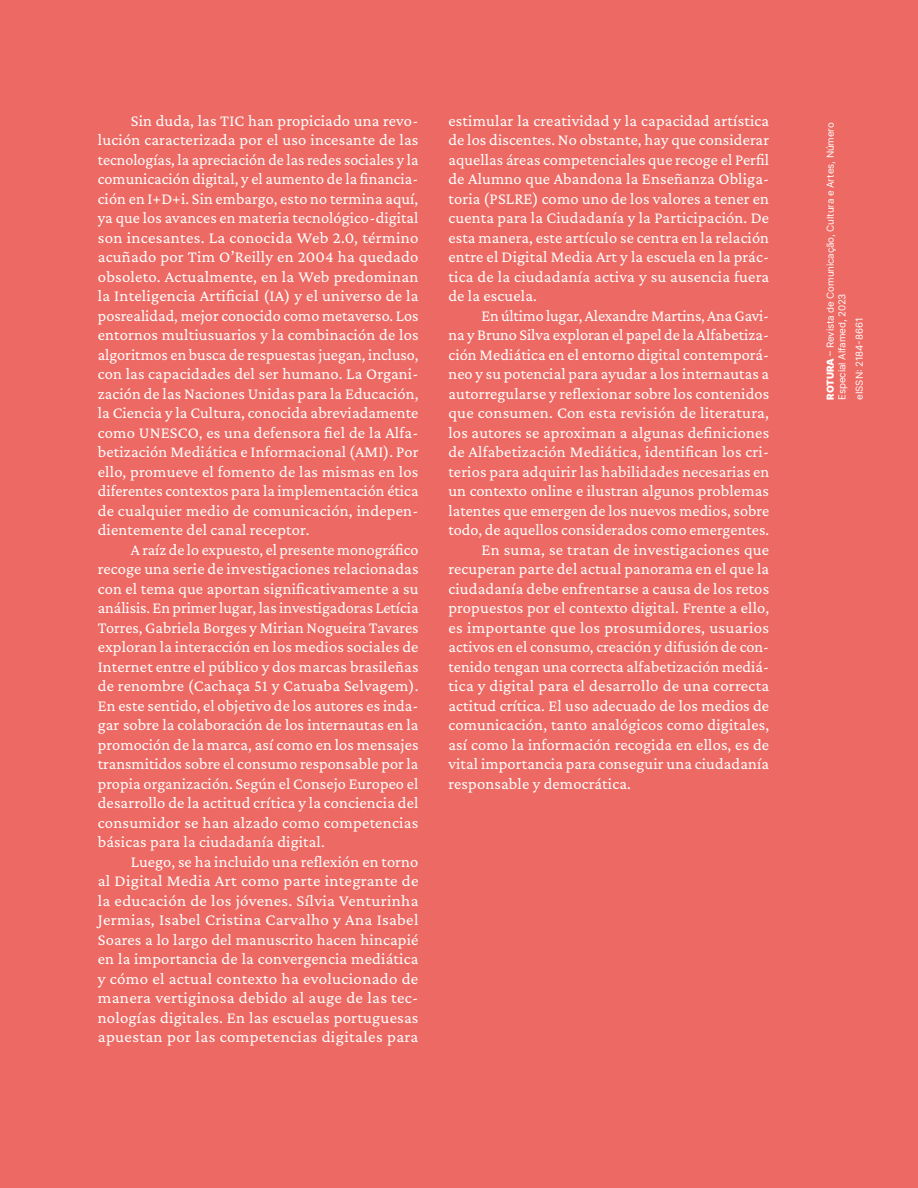
<style>
.page{position:relative;width:918px;height:1188px;background:#ed6963}
.page>*{position:absolute;margin:0;border:0;box-sizing:border-box;transform-origin:0 0}
.t1{font:16.5px/19.5px "Crimson Pro";letter-spacing:.01em;color:#fff;text-align:justify}
.t2{font:16.5px "Crimson Pro";letter-spacing:-.01em;color:#fff}
.t3{font:9.75px/11.7px "Inter";letter-spacing:-.01em;color:#fff}
.s1{font-weight:900}
</style>
<div class="page">
<p class="t1" style="left:98px;top:110px;width:322px;text-indent:33px">Sin duda, las TIC han propiciado una revo&shy;lución caracterizada por el uso incesante de las tecnologías, la apreciación de las redes sociales y la comunicación digital, y el aumento de la financia&shy;ción en I+D+i. Sin embargo, esto no termina aquí, ya que los avances en materia tecnológico-digital son incesantes. La conocida Web 2.0, término acuñado por Tim O’Reilly en 2004 ha quedado obsoleto. Actualmente, en la Web predominan la Inteligencia Artificial (IA) y el universo de la posrealidad, mejor conocido como metaverso. Los entornos multiusuarios y la combinación de los algoritmos en busca de respuestas juegan, incluso, con las capacidades del ser humano. La Organi&shy;zación de las Naciones Unidas para la Educación, la Ciencia y la Cultura, conocida abreviadamente como UNESCO, es una defensora fiel de la Alfa&shy;betización Mediática e Informacional (AMI). Por ello, promueve el fomento de las mismas en los diferentes contextos para la implementación ética de cualquier medio de comunicación, indepen&shy;dientemente del canal receptor.</p>
<p class="t1" style="left:98px;top:539px;width:322px;text-indent:33px">A raíz de lo expuesto, el presente monográfico recoge una serie de investigaciones relacionadas con el tema que aportan significativamente a su análisis. En primer lugar, las investigadoras Letícia Torres, Gabriela Borges y Mirian Nogueira Tavares exploran la interacción en los medios sociales de Internet entre el público y dos marcas brasileñas de renombre (Cachaça 51 y Catuaba Selvagem).<br>En este sentido, el objetivo de los autores es inda&shy;gar sobre la colaboración de los internautas en la promoción de la marca, así como en los mensajes transmitidos sobre el consumo responsable por la propia organización. Según el Consejo Europeo el desarrollo de la actitud crítica y la conciencia del consumidor se han alzado como competencias básicas para la ciudadanía digital.</p>
<p class="t1" style="left:98px;top:851px;width:322px;text-indent:33px">Luego, se ha incluido una reflexión en torno al Digital Media Art como parte integrante de la educación de los jóvenes. Sílvia Venturinha Jermias, Isabel Cristina Carvalho y Ana Isabel Soares a lo largo del manuscrito hacen hincapié en la importancia de la convergencia mediática y cómo el actual contexto ha evolucionado de manera vertiginosa debido al auge de las tec&shy;nologías digitales. En las escuelas portuguesas apuestan por las competencias digitales para</p>
<p class="t1" style="left:448px;top:110px;width:322px">estimular la creatividad y la capacidad artística de los discentes. No obstante, hay que considerar aquellas áreas competenciales que recoge el Perfil de Alumno que Abandona la Enseñanza Obliga&shy;toria (PSLRE) como uno de los valores a tener en cuenta para la Ciudadanía y la Participación. De esta manera, este artículo se centra en la relación entre el Digital Media Art y la escuela en la prác&shy;tica de la ciudadanía activa y su ausencia fuera de la escuela.</p>
<p class="t2" style="left:481px;top:305px;width:289px">En último lugar, Alexandre Martins, Ana Gavi-</p>
<p class="t1" style="left:448px;top:325px;width:322px">na y Bruno Silva exploran el papel de la Alfabetiza-</p>
<p class="t1" style="left:448px;top:344px;width:322px">ción Mediática en el entorno digital contemporá-</p>
<p class="t1" style="left:448px;top:364px;width:322px">neo y su potencial para ayudar a los internautas a</p>
<p class="t1" style="left:448px;top:383px;width:322px">autorregularse y reflexionar sobre los contenidos</p>
<p class="t1" style="left:448px;top:403px;width:322px">que consumen. Con esta revisión de literatura,</p>
<p class="t1" style="left:448px;top:422px;width:322px">los autores se aproximan a algunas definiciones</p>
<p class="t1" style="left:448px;top:442px;width:322px">de Alfabetización Mediática, identifican los cri-</p>
<p class="t1" style="left:448px;top:461px;width:322px">terios para adquirir las habilidades necesarias en</p>
<p class="t1" style="left:448px;top:481px;width:322px">un contexto online e ilustran algunos problemas</p>
<p class="t1" style="left:448px;top:500px;width:322px">latentes que emergen de los nuevos medios, sobre</p>
<p class="t1" style="left:448px;top:520px;width:322px">todo, de aquellos considerados como emergentes.</p>
<p class="t1" style="left:481px;top:539px;width:289px">En suma, se tratan de investigaciones que</p>
<p class="t1" style="left:448px;top:559px;width:322px">recuperan parte del actual panorama en el que la</p>
<p class="t1" style="left:448px;top:578px;width:322px">ciudadanía debe enfrentarse a causa de los retos</p>
<p class="t1" style="left:448px;top:598px;width:322px">propuestos por el contexto digital. Frente a ello,</p>
<p class="t1" style="left:448px;top:617px;width:322px">es importante que los prosumidores, usuarios</p>
<p class="t1" style="left:448px;top:637px;width:322px">activos en el consumo, creación y difusión de con-</p>
<p class="t1" style="left:448px;top:656px;width:322px">tenido tengan una correcta alfabetización mediá-</p>
<p class="t1" style="left:448px;top:676px;width:322px">tica y digital para el desarrollo de una correcta</p>
<p class="t1" style="left:448px;top:695px;width:322px">actitud crítica. El uso adecuado de los medios de</p>
<p class="t1" style="left:448px;top:715px;width:322px">comunicación, tanto analógicos como digitales,</p>
<p class="t1" style="left:448px;top:734px;width:322px">así como la información recogida en ellos, es de</p>
<p class="t1" style="left:448px;top:754px;width:322px">vital importancia para conseguir una ciudadanía</p>
<p class="t1" style="left:448px;top:773px;width:184px">responsable y democrática.</p>
<p class="t3" style="left:824px;top:400px;width:279px;rotate:-90deg"><span class="s1">ROTURA</span> – Revista de Comunicação, Cultura e Artes, Número<br>Especial Alfamed, 2023</p>
<p class="t3" style="left:853px;top:400px;width:83px;rotate:-90deg">eISSN: 2184-8661</p>
</div>
